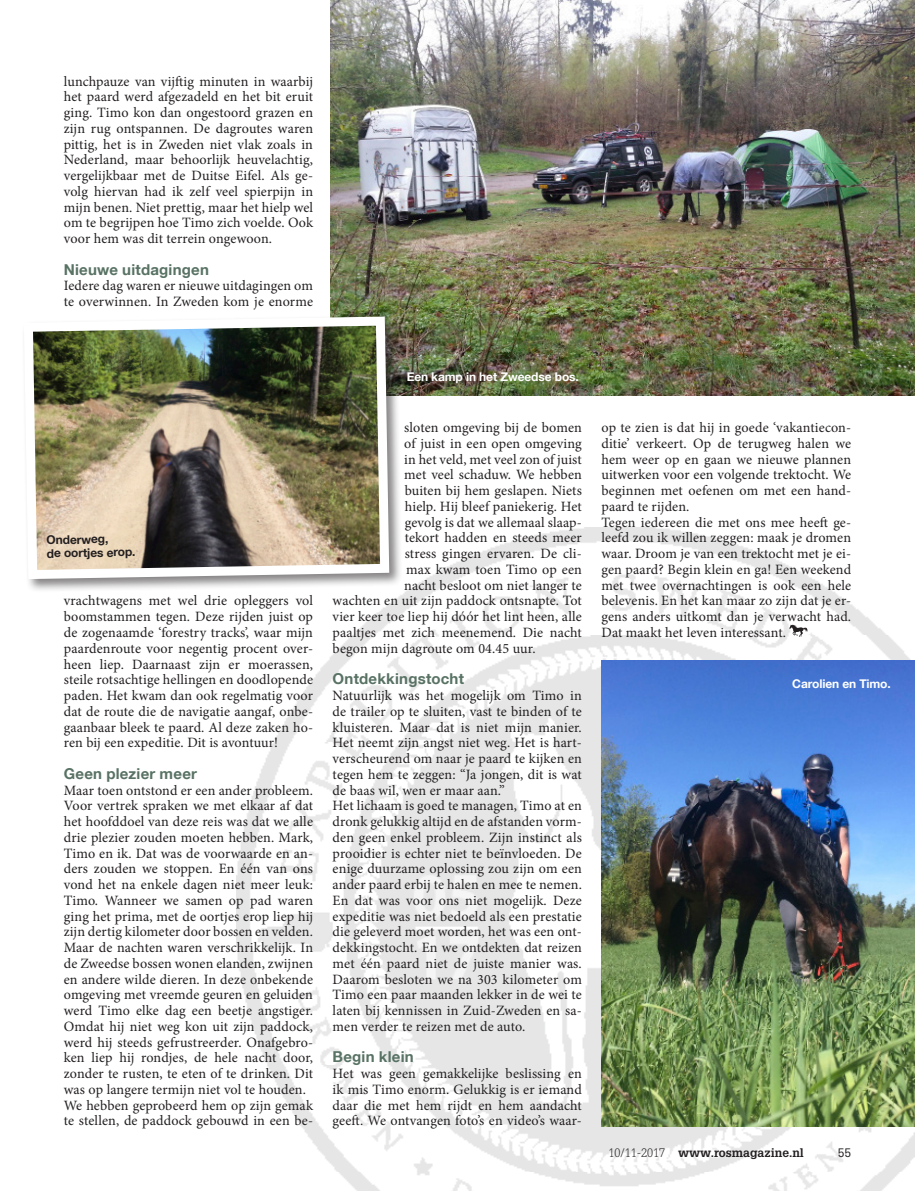
<style>
.page{position:relative;width:915px;height:1191px;background:#fff}
.page>*{position:absolute;margin:0;border:0;box-sizing:border-box;transform-origin:0 0}
.tussenkop{font:700 15px "Helvetica Neue LT Com";letter-spacing:.015em;color:#587264}
.bodytxt{font:14.25px/15.8px "Minion Pro";letter-spacing:.01em;color:#231f20;text-align:justify}
.BU{font:700 12px "Helvetica Neue LT Com";letter-spacing:-.01em;color:#fff}
.t1{font:700 12px "Glypha LT Std";color:#231f20}
.BU-2{font:700 12px "Helvetica Neue LT Com";color:#231f20}
.t2{font:12px "Glypha LT Std";color:#231f20}
.s1{font-weight:300}
</style>
<div class="page">
<img style="left:236px;top:528px;width:678px;height:663px">
<svg style="left:789px;top:624px;width:18px;height:13px"></svg>
<img style="left:601px;top:660px;width:313px;height:466px">
<img style="left:330px;top:0;width:584px;height:395px">
<div style="left:22px;top:314px;width:381px;height:279px;background:#231f20;opacity:.55"></div>
<img style="left:22px;top:312px;width:371px;height:271px">
<p class="bodytxt" style="left:64px;top:73px;width:251px">lunchpauze van vijftig minuten in waarbij het paard werd afgezadeld en het bit eruit ging. Timo kon dan ongestoord grazen en zijn rug ontspannen. De dagroutes waren pittig, het is in Zweden niet vlak zoals in Nederland, maar behoorlijk heuvelachtig, vergelijkbaar met de Duitse Eifel. Als ge&shy;volg hiervan had ik zelf veel spierpijn in mijn benen. Niet prettig, maar het hielp wel om te begrijpen hoe Timo zich voelde. Ook voor hem was dit terrein ongewoon.</p>
<p class="tussenkop" style="left:64px;top:260px;width:147px">Nieuwe uitdagingen</p>
<p class="bodytxt" style="left:64px;top:278px;width:250px">Iedere dag waren er nieuwe uitdagingen om te overwinnen. In Zweden kom je enorme</p>
<p class="BU-2" style="left:46px;top:532px;width:63px;rotate:-1deg">Onderweg,</p>
<p class="BU-2" style="left:47px;top:546px;width:90px;rotate:-1deg">de oortjes erop.</p>
<p class="bodytxt" style="left:64px;top:593px;width:251px">vrachtwagens met wel drie opleggers vol boomstammen tegen. Deze rijden juist op de zogenaamde ‘forestry tracks’, waar mijn paardenroute voor negentig procent over&shy;heen liep. Daarnaast zijn er moerassen, steile rotsachtige hellingen en doodlopende paden. Het kwam dan ook regelmatig voor dat de route die de navigatie aangaf, onbe&shy;gaanbaar bleek te paard. Al deze zaken ho&shy;ren bij een expeditie. Dit is avontuur!</p>
<p class="tussenkop" style="left:64px;top:764px;width:135px">Geen plezier meer</p>
<p class="bodytxt" style="left:64px;top:782px;width:251px">Maar toen ontstond er een ander probleem.<br>Voor vertrek spraken we met elkaar af dat het hoofddoel van deze reis was dat we alle drie plezier zouden moeten hebben. Mark, Timo en ik. Dat was de voorwaarde en an&shy;ders zouden we stoppen. En één van ons vond het na enkele dagen niet meer leuk:<br>Timo. Wanneer we samen op pad waren ging het prima, met de oortjes erop liep hij zijn dertig kilometer door bossen en velden.<br>Maar de nachten waren verschrikkelijk. In de Zweedse bossen wonen elanden, zwijnen en andere wilde dieren. In deze onbekende omgeving met vreemde geuren en geluiden werd Timo elke dag een beetje angstiger.<br>Omdat hij niet weg kon uit zijn paddock, werd hij steeds gefrustreerder. Onafgebro&shy;ken liep hij rondjes, de hele nacht door, zonder te rusten, te eten of te drinken. Dit was op langere termijn niet vol te houden.</p>
<p class="bodytxt" style="left:64px;top:1097px;width:251px">We hebben geprobeerd hem op zijn gemak te stellen, de paddock gebouwd in een be-</p>
<p class="BU" style="left:406px;top:369px;width:174px">Een kamp in het Zweedse bos.</p>
<p class="bodytxt" style="left:404px;top:420px;width:179px">sloten omgeving bij de bomen</p>
<p class="bodytxt" style="left:404px;top:435px;width:179px">of juist in een open omgeving</p>
<p class="bodytxt" style="left:404px;top:451px;width:179px">in het veld, met veel zon of juist</p>
<p class="bodytxt" style="left:404px;top:467px;width:179px">met veel schaduw. We hebben</p>
<p class="bodytxt" style="left:404px;top:483px;width:179px">buiten bij hem geslapen. Niets</p>
<p class="bodytxt" style="left:404px;top:498px;width:178px">hielp. Hij bleef paniekerig. Het</p>
<p class="bodytxt" style="left:404px;top:514px;width:179px">gevolg is dat we allemaal slaap-</p>
<p class="bodytxt" style="left:404px;top:530px;width:178px">tekort hadden en steeds meer</p>
<p class="bodytxt" style="left:404px;top:546px;width:179px">stress gingen ervaren. De cli-</p>
<p class="bodytxt" style="left:406px;top:561px;width:177px">max kwam toen Timo op een</p>
<p class="bodytxt" style="left:404px;top:577px;width:179px">nacht besloot om niet langer te</p>
<p class="bodytxt" style="left:332px;top:593px;width:250px">wachten en uit zijn paddock ontsnapte. Tot</p>
<p class="bodytxt" style="left:332px;top:609px;width:250px">vier keer toe liep hij dóór het lint heen, alle</p>
<p class="bodytxt" style="left:332px;top:624px;width:250px">paaltjes met zich meenemend. Die nacht</p>
<p class="bodytxt" style="left:332px;top:640px;width:204px">begon mijn dagroute om 04.45 uur.</p>
<p class="tussenkop" style="left:332px;top:669px;width:133px">Ontdekkingstocht</p>
<p class="bodytxt" style="left:332px;top:687px;width:251px">Natuurlijk was het mogelijk om Timo in de trailer op te sluiten, vast te binden of te kluisteren. Maar dat is niet mijn manier.<br>Het neemt zijn angst niet weg. Het is hart&shy;verscheurend om naar je paard te kijken en tegen hem te zeggen: “Ja jongen, dit is wat de baas wil, wen er maar aan.”</p>
<p class="bodytxt" style="left:332px;top:798px;width:251px">Het lichaam is goed te managen, Timo at en dronk gelukkig altijd en de afstanden vorm&shy;den geen enkel probleem. Zijn instinct als prooidier is echter niet te beïnvloeden. De enige duurzame oplossing zou zijn om een ander paard erbij te halen en mee te nemen.<br>En dat was voor ons niet mogelijk. Deze expeditie was niet bedoeld als een prestatie die geleverd moet worden, het was een ont&shy;dekkingstocht. En we ontdekten dat reizen met één paard niet de juiste manier was.<br>Daarom besloten we na 303 kilometer om Timo een paar maanden lekker in de wei te laten bij kennissen in Zuid-Zweden en sa&shy;men verder te reizen met de auto.</p>
<p class="tussenkop" style="left:332px;top:1047px;width:82px">Begin klein</p>
<p class="bodytxt" style="left:332px;top:1065px;width:251px">Het was geen gemakkelijke beslissing en ik mis Timo enorm. Gelukkig is er iemand daar die met hem rijdt en hem aandacht geeft. We ontvangen foto’s en video’s waar-</p>
<p class="bodytxt" style="left:601px;top:420px;width:251px">op te zien is dat hij in goede ‘vakantiecon&shy;ditie’ verkeert. Op de terugweg halen we hem weer op en gaan we nieuwe plannen uitwerken voor een volgende trektocht. We beginnen met oefenen om met een hand&shy;paard te rijden.</p>
<p class="bodytxt" style="left:601px;top:514px;width:251px">Tegen iedereen die met ons mee heeft ge&shy;leefd zou ik willen zeggen: maak je dromen waar. Droom je van een trektocht met je ei&shy;gen paard? Begin klein en ga! Een weekend met twee overnachtingen is ook een hele belevenis. En het kan maar zo zijn dat je er&shy;gens anders uitkomt dan je verwacht had.<br>Dat maakt het leven interessant.</p>
<p class="BU" style="left:792px;top:676px;width:100px">Carolien en Timo.</p>
<p class="t1" style="left:608px;top:1145px;width:197px"><span class="s1">10/11-2017</span> www.rosmagazine.nl</p>
<p class="t2" style="left:837px;top:1145px;width:15px">55</p>
</div>
